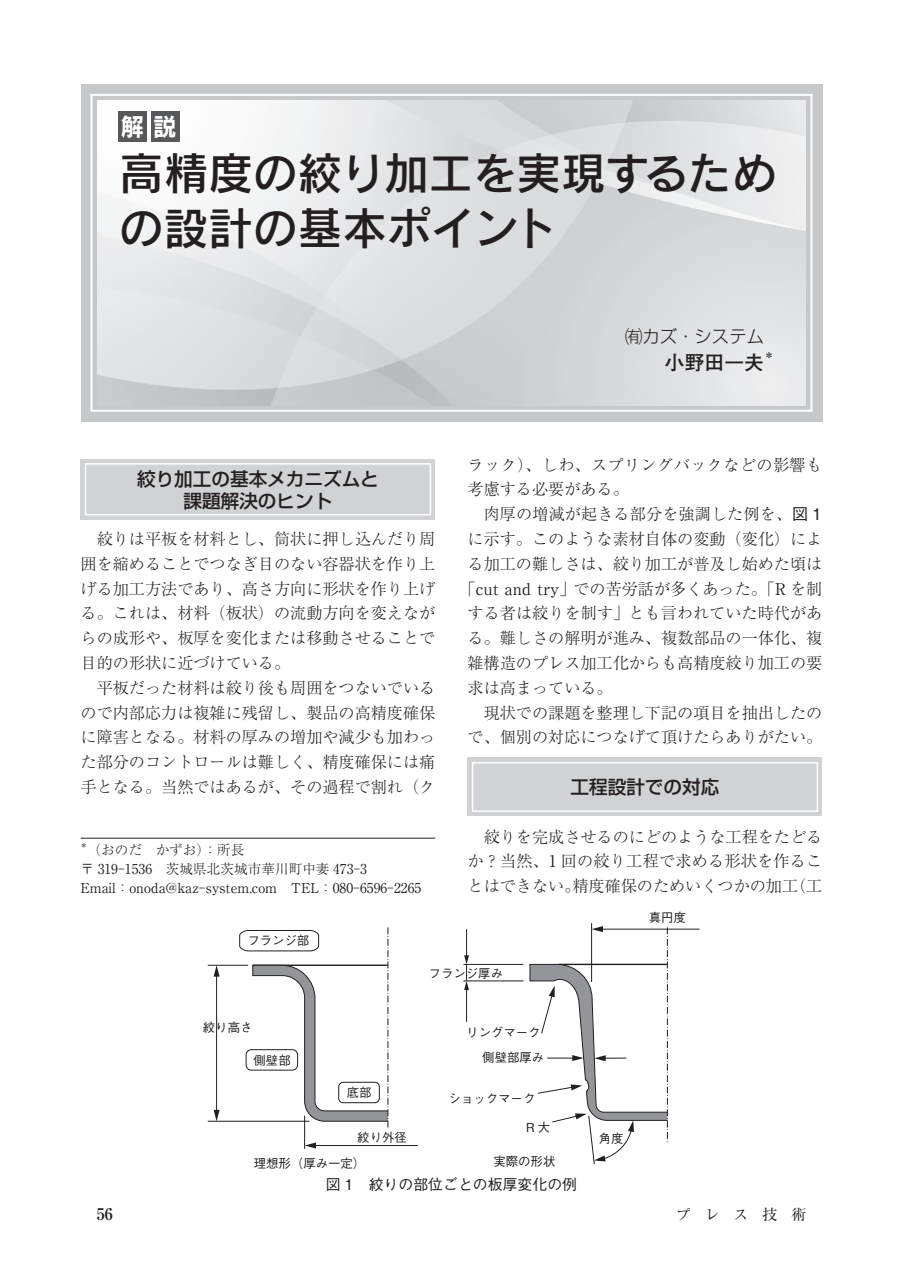
<style>
.page{position:relative;width:903px;height:1275px;background:#fff}
.page>*{position:absolute;margin:0;border:0;box-sizing:border-box;transform-origin:0 0}
.t1{font:44.62px/54.6px "Rodin Pro DB";color:#231f20}
.t2{font:24.85px "Rodin Pro B";color:#fff;scale:.95 1}
.t3{font:700 19.78px "Futo Go B101 Pro";color:#231f20}
.t4{font:500 18.55px/21px "Shin Go Pro";color:#231f20;text-align:center}
.t5{font:300 17.32px "Shin Go Pro";color:#231f20}
.t6{font:300 16.1px/24.8px "Ryumin Pro";color:#231f20;text-align:justify}
.t7{font:300 16.1px/24.8px "Ryumin Pro";letter-spacing:.025em;color:#231f20}
.t8{font:700 16.1px "Ryumin Pro";color:#231f20}
.t9{font:500 14.88px "Gothic BBB Pro";color:#231f20}
.t10{font:14.88px "Ryumin Pro";letter-spacing:.94em;color:#231f20}
.t11{font:13.65px/18.6px "Ryumin Pro";color:#231f20}
.t12{font:500 12.42px/26.1px "Gothic BBB Pr 6";color:#231f20}
.t13{font:700 9.97px "Futo Go B101 Pro";color:#231f20}
.t14{font:300 6.83px "Ryumin Pro";color:#231f20}
.s1{font-weight:300}
.s2{font-family:"Gothic BBB Pro";font-weight:500}
.s3{font-weight:400}
</style>
<div class="page">
<div style="left:81px;top:459px;width:354px;height:61px;background:#d1d2d4"></div>
<div style="left:85px;top:463px;width:346px;height:52px;border:1px solid #fff"></div>
<div style="left:468px;top:758px;width:354px;height:58px;background:#d1d2d4"></div>
<div style="left:472px;top:762px;width:346px;height:50px;border:1px solid #fff"></div>
<hr style="left:81px;top:838px;width:354px;height:1px;background:#231f20">
<hr style="left:208px;top:965px;width:40px;height:1px;background:#231f20">
<hr style="left:208px;top:1121px;width:101px;height:1px;background:#231f20">
<hr style="left:304px;top:1115px;width:1px;height:34px;background:#231f20">
<hr style="left:463px;top:964px;width:60px;height:1px;background:#231f20">
<hr style="left:463px;top:980px;width:60px;height:1px;background:#231f20">
<hr style="left:591px;top:923px;width:1px;height:59px;background:#231f20">
<hr style="left:216px;top:974px;width:1px;height:138px;background:#231f20">
<svg style="left:214px;top:965px;width:6px;height:12px"></svg>
<svg style="left:214px;top:1110px;width:6px;height:11px"></svg>
<hr style="left:466px;top:988px;width:1px;height:34px;background:#231f20">
<svg style="left:464px;top:929px;width:5px;height:61px"></svg>
<hr style="left:601px;top:929px;width:98px;height:1px;background:#231f20">
<hr style="left:314px;top:1145px;width:104px;height:1px;background:#231f20">
<svg style="left:305px;top:1142px;width:11px;height:6px"></svg>
<svg style="left:239px;top:927px;width:150px;height:202px"></svg>
<div style="left:246px;top:1049px;width:52px;height:21px;border:1px solid #231f20;border-radius:5px"></div>
<div style="left:338px;top:1082px;width:42px;height:21px;border:1px solid #231f20;border-radius:4px"></div>
<svg style="left:529px;top:926px;width:139px;height:239px"></svg>
<div style="left:81px;top:84px;width:741px;height:337px;background:#c7c8ca"></div>
<hr style="left:810px;top:95px;width:2px;height:316px;background:#fff">
<hr style="left:91px;top:95px;width:2px;height:316px;background:#fff">
<hr style="left:90px;top:410px;width:722px;height:2px;background:#fff">
<hr style="left:90px;top:94px;width:722px;height:2px;background:#fff">
<img style="left:97px;top:101px;width:708px;height:304px">
<div style="left:118px;top:111px;width:29px;height:30px;background:#57585a"></div>
<div style="left:151px;top:111px;width:28px;height:30px;background:#57585a"></div>
<h2 class="t2" style="left:120px;top:110px;width:61px">解説</h2>
<h1 class="t1" style="left:119px;top:145px;width:659px">高精度の絞り加工を実現するための設計の基本ポイント</h1>
<p class="t5" style="left:625px;top:322px;width:140px">㈲カズ・システム</p>
<p class="t3" style="left:665px;top:346px;width:101px">小野田一夫</p>
<p class="t13" style="left:764px;top:348px;width:11px">＊</p>
<p class="t4" style="left:137px;top:467px;width:243px">絞り加工の基本メカニズムと課題解決のヒント</p>
<p class="t6" style="left:81px;top:525px;width:356px;text-indent:16px">絞りは平板を材料とし、筒状に押し込んだり周囲を縮めることでつなぎ目のない容器状を作り上げる加工方法であり、高さ方向に形状を作り上げる。これは、材料（板状）の流動方向を変えながらの成形や、板厚を変化または移動させることで目的の形状に近づけている。</p>
<p class="t6" style="left:81px;top:674px;width:356px;text-indent:16px">平板だった材料は絞り後も周囲をつないでいるので内部応力は複雑に残留し、製品の高精度確保に障害となる。材料の厚みの増加や減少も加わった部分のコントロールは難しく、精度確保には痛手となる。当然ではあるが、その過程で割れ（ク</p>
<p class="t11" style="left:81px;top:840px;width:342px;text-indent:7px"><span class="s1">（おのだ　かずお）：所長<br>〒</span> 319︲1536<span class="s1">　茨城県北茨城市華川町中妻</span> 473︲3<br>Email<span class="s1">：</span>onoda@kaz︲system.com TEL<span class="s1">：</span>080︲6596︲2265</p>
<p class="t14" style="left:81px;top:840px;width:8px">＊</p>
<p class="t12" style="left:247px;top:927px;width:64px">フランジ部</p>
<p class="t7" style="left:468px;top:451px;width:356px">ラック）、しわ、スプリングバックなどの影響も考慮する必要がある。</p>
<p class="t6" style="left:484px;top:500px;width:340px">肉厚の増減が起きる部分を強調した例を、<span class="s2">図 1</span></p>
<p class="t6" style="left:468px;top:525px;width:356px">に示す。このような素材自体の変動（変化）によ</p>
<p class="t6" style="left:468px;top:550px;width:356px">る加工の難しさは、絞り加工が普及し始めた頃は</p>
<p class="t6" style="left:459px;top:575px;width:364px">「<span class="s3">cut and try</span>」での苦労話が多くあった。「<span class="s3">R</span> を制</p>
<p class="t6" style="left:468px;top:600px;width:356px">する者は絞りを制す」とも言われていた時代があ</p>
<p class="t6" style="left:468px;top:624px;width:356px">る。難しさの解明が進み、複数部品の一体化、複</p>
<p class="t6" style="left:468px;top:649px;width:356px">雑構造のプレス加工化からも高精度絞り加工の要</p>
<p class="t6" style="left:468px;top:674px;width:147px">求は高まっている。</p>
<p class="t6" style="left:484px;top:699px;width:340px">現状での課題を整理し下記の項目を抽出したの</p>
<p class="t6" style="left:468px;top:724px;width:356px">で、個別の対応につなげて頂けたらありがたい。</p>
<p class="t4" style="left:570px;top:774px;width:150px">工程設計での対応</p>
<p class="t6" style="left:468px;top:823px;width:356px;text-indent:16px">絞りを完成させるのにどのような工程をたどるか？当然、<span class="s3">1</span> 回の絞り工程で求める形状を作ることはできない。精度確保のためいくつかの加工（工</p>
<p class="t12" style="left:649px;top:903px;width:39px">真円度</p>
<p class="t12" style="left:429px;top:959px;width:76px">フランジ厚み</p>
<p class="t12" style="left:203px;top:1014px;width:51px">絞り高さ</p>
<p class="t12" style="left:466px;top:1018px;width:76px">リングマーク</p>
<p class="t12" style="left:253px;top:1046px;width:39px">側壁部</p>
<p class="t12" style="left:347px;top:1079px;width:26px">底部</p>
<p class="t12" style="left:254px;top:1124px;width:155px;text-indent:104px">絞り外径理想形（厚み一定）</p>
<p class="t12" style="left:482px;top:1044px;width:64px">側壁部厚み</p>
<p class="t12" style="left:449px;top:1084px;width:88px">ショックマーク</p>
<p class="t12" style="left:526px;top:1113px;width:25px">R大</p>
<p class="t12" style="left:493px;top:1147px;width:64px">実際の形状</p>
<p class="t9" style="left:326px;top:1172px;width:253px">図 1　絞りの部位ごとの板厚変化の例</p>
<p class="t12" style="left:599px;top:1125px;width:26px">角度</p>
<p class="t8" style="left:97px;top:1201px;width:18px">56</p>
<p class="t10" style="left:676px;top:1203px;width:132px">プレス技術</p>
</div>
